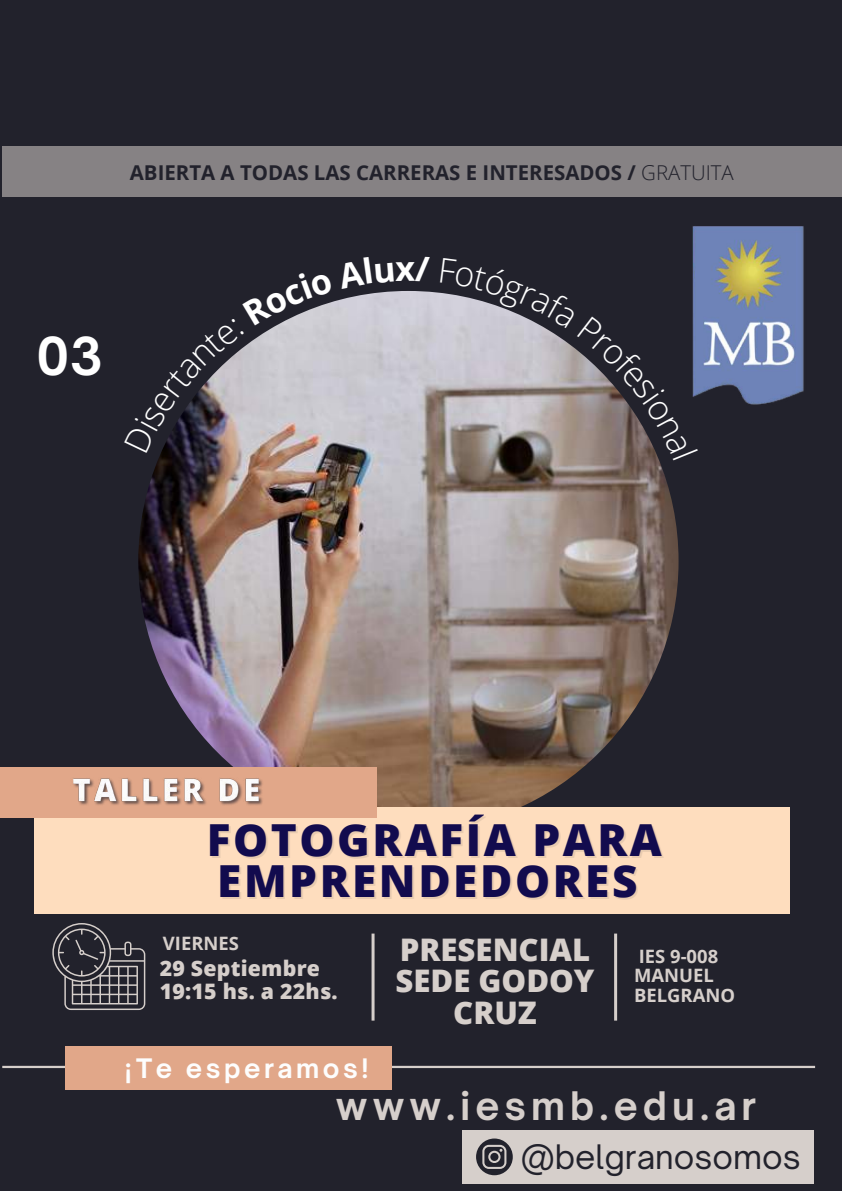
<style>
.page{position:relative;width:842px;height:1191px;background:#fff}
.page>*{position:absolute;margin:0;border:0;box-sizing:border-box;transform-origin:0 0}
.t1{font:700 50px "Open Sauce One";color:#fff}
.t2{font:800 44.1px/40.5px "Open Sans";letter-spacing:.06em;color:#120b4e}
.t3{font:700 37.6px "Open Sauce One";letter-spacing:.135em;color:#d6cfcb}
.t4{font:32.3px "Open Sauce One";color:#22222c}
.t5{font:800 31.1px/31.5px "Open Sans";color:#d6cfcb;text-align:center}
.t6{font:700 25.7px "Open Sauce One";letter-spacing:.135em;color:#fdfdfd}
.t7{font:800 21.3px/23.6px "Open Sans";letter-spacing:.01em;color:#d6cfcb}
.t8{font:700 20.4px "Open Sans";color:#22222c}
.t9{font:700 18.4px/19.5px "Open Sans";color:#d6cfcb}
.s1{font-weight:300}
</style>
<div class="page">
<div style="left:0;top:0;width:842px;height:1190px;background:#22222c"></div>
<img style="left:138px;top:291px;width:541px;height:540px;border-radius:50%">
<div style="left:35px;top:807px;width:755px;height:106px;background:#feddbe"></div>
<svg style="left:52px;top:923px;width:93px;height:86px"></svg>
<hr style="left:372px;top:933px;width:3px;height:87px;background:#d6cfcb">
<hr style="left:614px;top:933px;width:3px;height:87px;background:#d6cfcb">
<img style="left:692px;top:226px;width:112px;height:179px">
<div style="left:0;top:767px;width:377px;height:50px;background:#e1a789"></div>
<hr style="left:2px;top:1065px;width:813px;height:2px;background:#d6cfcb">
<div style="left:65px;top:1046px;width:326px;height:43px;background:#e1a789"></div>
<div style="left:2px;top:146px;width:840px;height:50px;background:#868284"></div>
<div style="left:463px;top:1130px;width:351px;height:53px;background:#d6cfcb"></div>
<svg style="left:476px;top:1138px;width:37px;height:37px"></svg>
<img style="left:73px;top:765px;width:208px;height:40px">
<svg style="left:161px;top:291px;width:269px;height:161px"></svg>
<svg style="left:440px;top:258px;width:258px;height:202px"></svg>
<p class="t8" style="left:130px;top:158px;width:605px">ABIERTA A TODAS LAS CARRERAS E INTERESADOS / <span class="s1">GRATUITA</span></p>
<h1 class="t1" style="left:36px;top:324px;width:68px">03</h1>
<h2 class="t2" style="left:207px;top:818px;width:457px">FOTOGRAFÍA PARA<br>EMPRENDEDORES</h2>
<p class="t9" style="left:163px;top:933px;width:78px">VIERNES</p>
<p class="t7" style="left:160px;top:955px;width:179px">29 Septiembre<br>19:15 hs. a 22hs.</p>
<p class="t6" style="left:123px;top:1051px;width:247px">¡Te esperamos!</p>
<h3 class="t5" style="left:396px;top:932px;width:201px">PRESENCIAL<br>SEDE GODOY<br>CRUZ</h3>
<p class="t9" style="left:634px;top:945px;width:102px">IES 9-008<br>MANUEL<br>BELGRANO</p>
<h3 class="t3" style="left:336px;top:1082px;width:422px">www.iesmb.edu.ar</h3>
<h3 class="t4" style="left:521px;top:1136px;width:282px">@belgranosomos</h3>
</div>
